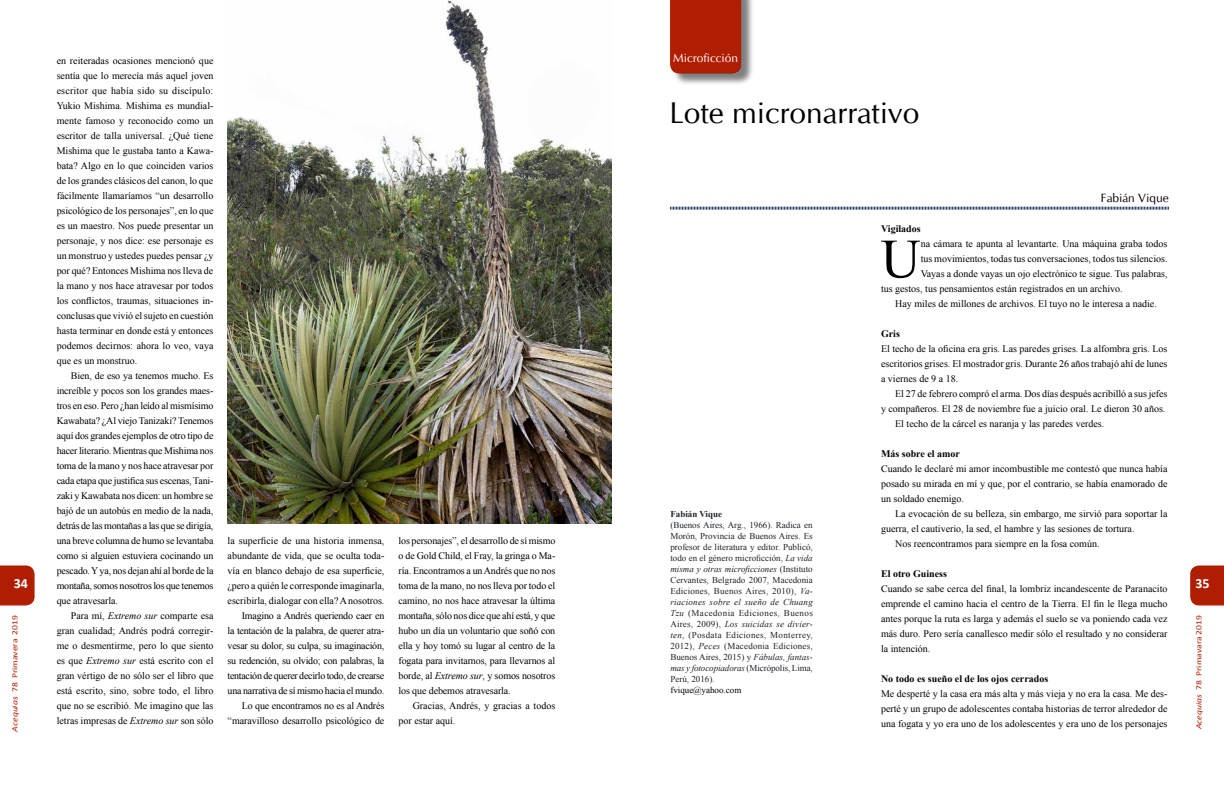
<style>
.page{position:relative;width:1224px;height:792px;background:#fff}
.page>*{position:absolute;margin:0;border:0;box-sizing:border-box;transform-origin:0 0}
.t1{font:55.3px "Times New Roman";color:#000}
.t2{font:30px "CG Omega";color:#000}
.t3{font:700 14px "Calibri";color:#fff}
.t4{font:12px "CG Omega";color:#fff}
.t5{font:12px "CG Omega";color:#000}
.t6{font:10px/15px "Times New Roman";color:#000;text-align:justify}
.t7{font:700 10px "Times New Roman";color:#000}
.t8{font:9px/11px "Times New Roman";letter-spacing:.025em;color:#1d2228;text-align:justify}
.t9{font:9px "Times New Roman";color:#000}
.t10{font:700 9px "Times New Roman";color:#1d2228}
.t11{font:8px "Calibri";color:#af1e00;scale:1.2 1}
.s1{font-style:italic}
</style>
<div class="page">
<svg style="left:1190px;top:566px;width:34px;height:39px"></svg>
<svg style="left:0;top:566px;width:35px;height:39px"></svg>
<svg style="left:670px;top:206px;width:499px;height:4px"></svg>
<div style="left:672px;top:0;width:82px;height:86px;background:#000;opacity:.5"></div>
<div style="left:670px;top:0;width:71px;height:73px;background:#af1e00"></div>
<img style="left:228px;top:0;width:384px;height:523px">
<h3 class="t3" style="left:14px;top:574px;width:16px">34</h3>
<p class="t11" style="left:10px;top:732px;width:99px;rotate:-90deg"><span class="s1">Acequias</span> 78 Primavera 2019</p>
<p class="t6" style="left:57px;top:53px;width:158px">en reiteradas ocasiones mencionó que sentía que lo merecía más aquel joven escritor que había sido su discípulo:<br>Yukio Mishima. Mishima es mundial&shy;mente famoso y reconocido como un escritor de talla universal. ¿Qué tiene Mishima que le gustaba tanto a Kawa&shy;bata? Algo en lo que coinciden varios de los grandes clásicos del canon, lo que fácilmente llamaríamos “un desarrollo psicológico de los personajes”, en lo que es un maestro. Nos puede presentar un personaje, y nos dice: ese personaje es un monstruo y ustedes puedes pensar ¿y por qué? Entonces Mishima nos lleva de la mano y nos hace atravesar por todos los conflictos, traumas, situaciones in&shy;conclusas que vivió el sujeto en cuestión hasta terminar en donde está y entonces podemos decirnos: ahora lo veo, vaya que es un monstruo.</p>
<p class="t6" style="left:57px;top:368px;width:158px;text-indent:14px">Bien, de eso ya tenemos mucho. Es increíble y pocos son los grandes maes&shy;tros en eso. Pero ¿han leído al mismísimo Kawabata? ¿Al viejo Tanizaki? Tenemos aquí dos grandes ejemplos de otro tipo de hacer literario. Mientras que Mishima nos toma de la mano y nos hace atravesar por cada etapa que justifica sus escenas, Tani&shy;zaki y Kawabata nos dicen: un hombre se bajó de un autobús en medio de la nada, detrás de las montañas a las que se dirigía, una breve columna de humo se levantaba como si alguien estuviera cocinando un pescado. Y ya, nos dejan ahí al borde de la montaña, somos nosotros los que tenemos que atravesarla.</p>
<p class="t6" style="left:57px;top:608px;width:158px;text-indent:14px">Para mí, <span class="s1">Extremo sur</span> comparte esa gran cualidad; Andrés podrá corregir&shy;me o desmentirme, pero lo que siento es que <span class="s1">Extremo sur</span> está escrito con el gran vértigo de no sólo ser el libro que está escrito, sino, sobre todo, el libro que no se escribió. Me imagino que las letras impresas de <span class="s1">Extremo sur</span> son sólo</p>
<p class="t6" style="left:228px;top:533px;width:158px;text-align:right">la superficie de una historia inmensa, abundante de vida, que se oculta toda&shy;vía en blanco debajo de esa superficie, ¿pero a quién le corresponde imaginarla, escribirla, dialogar con ella? A nosotros.<br>Imagino a Andrés queriendo caer en<br>la tentación de la palabra, de querer atra&shy;vesar su dolor, su culpa, su imaginación, su redención, su olvido; con palabras, la tentación de querer decirlo todo, de crearse una narrativa de sí mismo hacia el mundo.<br>Lo que encontramos no es al Andrés “maravilloso desarrollo psicológico de</p>
<p class="t6" style="left:399px;top:533px;width:158px">los personajes”, el desarrollo de sí mismo o de Gold Child, el Fray, la gringa o Ma&shy;ría. Encontramos a un Andrés que no nos toma de la mano, no nos lleva por todo el camino, no nos hace atravesar la última montaña, sólo nos dice que ahí está, y que hubo un día un voluntario que soñó con ella y hoy tomó su lugar al centro de la fogata para invitarnos, para llevarnos al borde, al <span class="s1">Extremo sur</span>, y somos nosotros los que debemos atravesarla.</p>
<p class="t6" style="left:399px;top:698px;width:158px;text-indent:14px">Gracias, Andrés, y gracias a todos por estar aquí.</p>
<p class="t4" style="left:673px;top:51px;width:66px">Microficción</p>
<h2 class="t2" style="left:669px;top:95px;width:252px">Lote micronarrativo</h2>
<p class="t10" style="left:670px;top:508px;width:53px">Fabián Vique</p>
<p class="t8" style="left:670px;top:519px;width:144px">(Buenos Aires, Arg., 1966). Radica en Morón, Provincia de Buenos Aires. Es profesor de literatura y editor. Publicó, todo en el género microficción, <span class="s1">La vida misma y otras microficciones</span> (Instituto Cervantes, Belgrado 2007, Macedonia Ediciones, Buenos Aires, 2010), <span class="s1">Va&shy;riaciones sobre el sueño de Chuang Tzu</span> (Macedonia Ediciones, Buenos Aires, 2009), <span class="s1">Los suicidas se divier&shy;ten</span>, (Posdata Ediciones, Monterrey, 2012), <span class="s1">Peces</span> (Macedonia Ediciones, Buenos Aires, 2015) y <span class="s1">Fábulas, fantas&shy;mas y fotocopiadoras</span> (Micrópolis, Lima, Perú, 2016).</p>
<p class="t9" style="left:670px;top:684px;width:73px">fvique@yahoo.com</p>
<p class="t5" style="left:1101px;top:190px;width:69px">Fabián Vique</p>
<p class="t7" style="left:881px;top:222px;width:41px">Vigilados</p>
<h1 class="t1" style="left:881px;top:222px;width:41px">U</h1>
<p class="t6" style="left:921px;top:236px;width:248px">na cámara te apunta al levantarte. Una máquina graba todos</p>
<p class="t6" style="left:921px;top:251px;width:248px">tus movimientos, todas tus conversaciones, todos tus silencios.</p>
<p class="t6" style="left:921px;top:266px;width:248px">Vayas a donde vayas un ojo electrónico te sigue. Tus palabras,</p>
<p class="t6" style="left:881px;top:281px;width:243px">tus gestos, tus pensamientos están registrados en un archivo.</p>
<p class="t6" style="left:895px;top:296px;width:263px">Hay miles de millones de archivos. El tuyo no le interesa a nadie.</p>
<p class="t7" style="left:881px;top:327px;width:20px">Gris</p>
<p class="t6" style="left:881px;top:341px;width:288px">El techo de la oficina era gris. Las paredes grises. La alfombra gris. Los escritorios grises. El mostrador gris. Durante 26 años trabajó ahí de lunes a viernes de 9 a 18.</p>
<p class="t6" style="left:895px;top:386px;width:274px">El 27 de febrero compró el arma. Dos días después acribilló a sus jefes</p>
<p class="t6" style="left:881px;top:401px;width:286px">y compañeros. El 28 de noviembre fue a juicio oral. Le dieron 30 años.</p>
<p class="t6" style="left:895px;top:416px;width:211px">El techo de la cárcel es naranja y las paredes verdes.</p>
<p class="t7" style="left:881px;top:447px;width:80px">Más sobre el amor</p>
<p class="t6" style="left:881px;top:461px;width:288px">Cuando le declaré mi amor incombustible me contestó que nunca había posado su mirada en mí y que, por el contrario, se había enamorado de un soldado enemigo.</p>
<p class="t6" style="left:895px;top:506px;width:274px">La evocación de su belleza, sin embargo, me sirvió para soportar la</p>
<p class="t6" style="left:881px;top:521px;width:255px">guerra, el cautiverio, la sed, el hambre y las sesiones de tortura.</p>
<p class="t6" style="left:895px;top:536px;width:206px">Nos reencontramos para siempre en la fosa común.</p>
<p class="t7" style="left:881px;top:567px;width:67px">El otro Guiness</p>
<p class="t6" style="left:881px;top:581px;width:288px">Cuando se sabe cerca del final, la lombriz incandescente de Paranacito emprende el camino hacia el centro de la Tierra. El fin le llega mucho antes porque la ruta es larga y además el suelo se va poniendo cada vez más duro. Pero sería canallesco medir sólo el resultado y no considerar la intención.</p>
<p class="t7" style="left:881px;top:672px;width:169px">No todo es sueño el de los ojos cerrados</p>
<p class="t6" style="left:881px;top:686px;width:288px">Me desperté y la casa era más alta y más vieja y no era la casa. Me des&shy;perté y un grupo de adolescentes contaba historias de terror alrededor de una fogata y yo era uno de los adolescentes y era uno de los personajes</p>
<h3 class="t3" style="left:1195px;top:574px;width:16px">35</h3>
<p class="t11" style="left:1194px;top:729px;width:97px;rotate:-90deg"><span class="s1">Acequias</span> 78 Primavara 2019</p>
</div>
